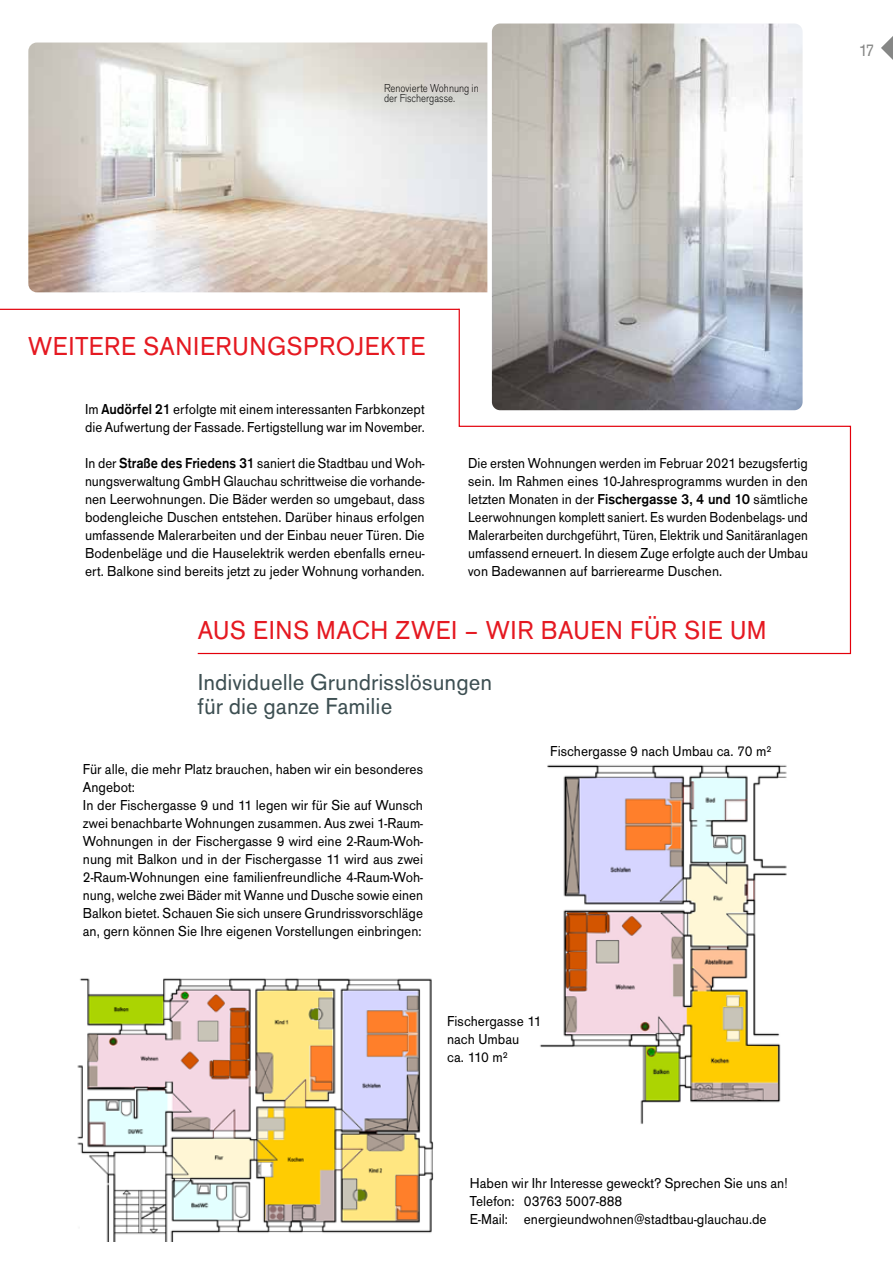
<style>
.page{position:relative;width:893px;height:1263px;background:#fff}
.page>*{position:absolute;margin:0;border:0;box-sizing:border-box;transform-origin:0 0}
.t1{font:27px "Ancona";letter-spacing:.02em;color:#e51921;scale:.93 1}
.t2{font:24px/24px "Ancona";color:#3d4f52;scale:.96 1}
.t3{font:18px "Ancona";color:#868786;scale:.87 1}
.t4{font:15px/18px "Ancona";color:#000;text-align:justify;scale:.91 1}
.t5{font:15px/18px "Ancona";color:#000;scale:.93 1}
.t6{font:15px/18px "Ancona";color:#000;scale:.92 1}
.t7{font:300 12px/10.5px "Ancona";letter-spacing:-.005em;color:#000;scale:.9 1}
.s1{font-weight:600}
</style>
<div class="page">
<img style="left:28px;top:43px;width:459px;height:249px">
<svg style="left:0;top:82px;width:460px;height:228px"></svg>
<img style="left:540px;top:764px;width:247px;height:360px">
<svg style="left:197px;top:307px;width:655px;height:348px"></svg>
<img style="left:77px;top:978px;width:357px;height:264px">
<img style="left:492px;top:24px;width:313px;height:388px">
<div style="left:487px;top:19px;width:320px;height:396px;border:4px solid #fff;border-radius:10px"></div>
<svg style="left:881px;top:36px;width:12px;height:24px"></svg>
<p class="t7" style="left:384px;top:83px;width:107px">Renovierte Wohnung in der Fischergasse.</p>
<p class="t3" style="left:858px;top:40px;width:20px">17</p>
<h1 class="t1" style="left:28px;top:331px;width:429px">WEITERE SANIERUNGSPROJEKTE</h1>
<p class="t6" style="left:85px;top:400px;width:371px">Im <span class="s1">Audörfel 21</span> erfolgte mit einem interessanten Farbkonzept die Aufwertung der Fassade. Fertigstellung war im November.</p>
<p class="t4" style="left:85px;top:454px;width:375px">In der <span class="s1">Straße des Friedens 31</span> saniert die Stadtbau und Woh&shy;nungsverwaltung GmbH Glauchau schrittweise die vorhande&shy;nen Leerwohnungen. Die Bäder werden so umgebaut, dass bodengleiche Duschen entstehen. Darüber hinaus erfolgen umfassende Malerarbeiten und der Einbau neuer Türen. Die Bodenbeläge und die Hauselektrik werden ebenfalls erneu&shy;ert. Balkone sind bereits jetzt zu jeder Wohnung vorhanden.</p>
<p class="t4" style="left:468px;top:454px;width:375px">Die ersten Wohnungen werden im Februar 2021 bezugsfertig sein. Im Rahmen eines 10-Jahresprogramms wurden in den letzten Monaten in der <span class="s1">Fischergasse 3, 4 und 10</span> sämtliche Leerwohnungen komplett saniert. Es wurden Bodenbelags- und Malerarbeiten durchgeführt, Türen, Elektrik und Sanitäranlagen umfassend erneuert. In diesem Zuge erfolgte auch der Umbau von Badewannen auf barrierearme Duschen.</p>
<h1 class="t1" style="left:198px;top:615px;width:613px">AUS EINS MACH ZWEI – WIR BAUEN FÜR SIE UM</h1>
<h2 class="t2" style="left:198px;top:670px;width:308px">Individuelle Grundrisslösungen für die ganze Familie</h2>
<p class="t5" style="left:83px;top:760px;width:367px">Für alle, die mehr Platz brauchen, haben wir ein besonderes Angebot:<br>In der Fischergasse 9 und 11 legen wir für Sie auf Wunsch zwei benachbarte Wohnungen zusammen. Aus zwei 1-Raum-Wohnungen in der Fischergasse 9 wird eine 2-Raum-Woh&shy;nung mit Balkon und in der Fischergasse 11 wird aus zwei 2-Raum-Wohnungen eine familienfreundliche 4-Raum-Woh&shy;nung, welche zwei Bäder mit Wanne und Dusche sowie einen Balkon bietet. Schauen Sie sich unsere Grundrissvorschläge an, gern können Sie Ihre eigenen Vorstellungen einbringen:</p>
<p class="t5" style="left:550px;top:742px;width:240px">Fischergasse 9 nach Umbau ca. 70 m²</p>
<p class="t5" style="left:447px;top:1012px;width:103px">Fischergasse 11 nach Umbau<br>ca. 110 m²</p>
<p class="t5" style="left:470px;top:1174px;width:343px">Haben wir Ihr Interesse geweckt? Sprechen Sie uns an!<br>Telefon: 03763 5007-888<br>E-Mail: energieundwohnen@stadtbau-glauchau.de</p>
</div>
